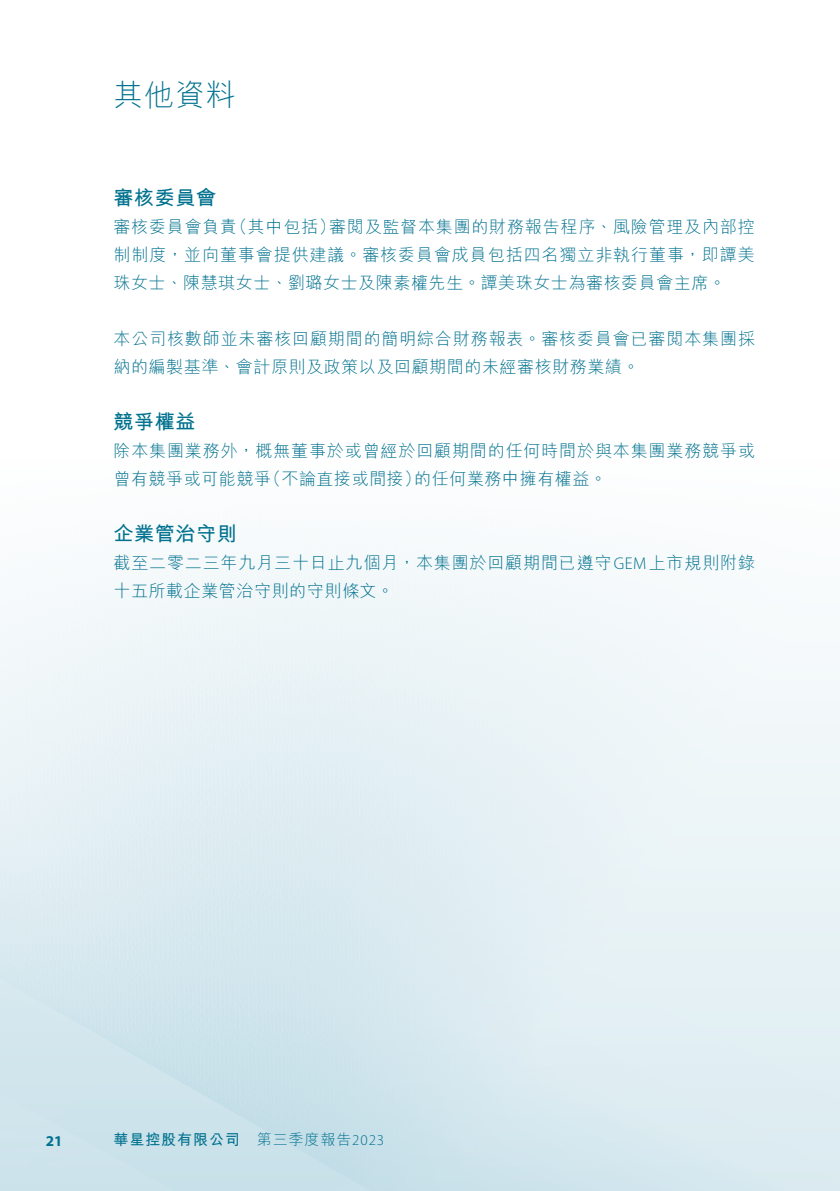
<style>
.page{position:relative;width:840px;height:1191px;background:#fff}
.page>*{position:absolute;margin:0;border:0;box-sizing:border-box;transform-origin:0 0}
.t1{font:300 30px "M Hei HK";color:#00718e}
._01_H1{font:700 20px "M Hei HK";letter-spacing:.03em;color:#00718e}
._00_txt{font:300 17px/28px "M Hei HK";letter-spacing:.05em;color:#00718e}
.t2{font:300 15px "M Hei HK";letter-spacing:.06em;color:#00718e}
.t3{font:700 15px "M Hei HK";letter-spacing:.06em;color:#00718e}
.t4{font:700 15px "Myriad Pro";color:#00718e}
.s1{font-family:"Myriad Pro"}
</style>
<div class="page">
<p class="t1" style="left:113px;top:80px;width:124px">其他資料</p>
<p class="_01_H1" style="left:113px;top:183px;width:104px">審核委員會</p>
<p class="_00_txt" style="left:230px;top:212px;width:107px">（其中包括）</p>
<p class="_00_txt" style="left:113px;top:212px;width:642px">審核委員會負責<br>制制度，並向董事會提供建議。審核委員會成員包括四名獨立非執行董事，即譚美珠女士、陳慧琪女士、劉璐女士及陳素權先生。譚美珠女士為審核委員會主席。</p>
<p class="_00_txt" style="left:113px;top:324px;width:642px">本公司核數師並未審核回顧期間的簡明綜合財務報表。審核委員會已審閱本集團採納的編製基準、會計原則及政策以及回顧期間的未經審核財務業績。</p>
<p class="_01_H1" style="left:113px;top:407px;width:83px">競爭權益</p>
<p class="_00_txt" style="left:414px;top:436px;width:342px;text-indent:-300px">除本集團業務外，概無董事於或曾經於回顧期間的任何時間於與本集團業務競爭或的任何業務中擁有權益。</p>
<p class="_00_txt" style="left:329px;top:212px;width:427px">審閱及監督本集團的財務報告程序、風險管理及內部控</p>
<p class="_00_txt" style="left:264px;top:464px;width:158px">（不論直接或間接）</p>
<p class="_00_txt" style="left:113px;top:464px;width:159px">曾有競爭或可能競爭</p>
<p class="_01_H1" style="left:113px;top:519px;width:125px">企業管治守則</p>
<p class="_00_txt" style="left:113px;top:548px;width:642px">截至二零二三年九月三十日止九個月，本集團於回顧期間已遵守<span class="s1">GEM</span>上市規則附錄十五所載企業管治守則的守則條文。</p>
<p class="t4" style="left:46px;top:1131px;width:18px">21</p>
<p class="t3" style="left:113px;top:1128px;width:128px">華星控股有限公司</p>
<p class="t2" style="left:256px;top:1132px;width:129px">第三季度報告<span class="s1">2023</span></p>
</div>
